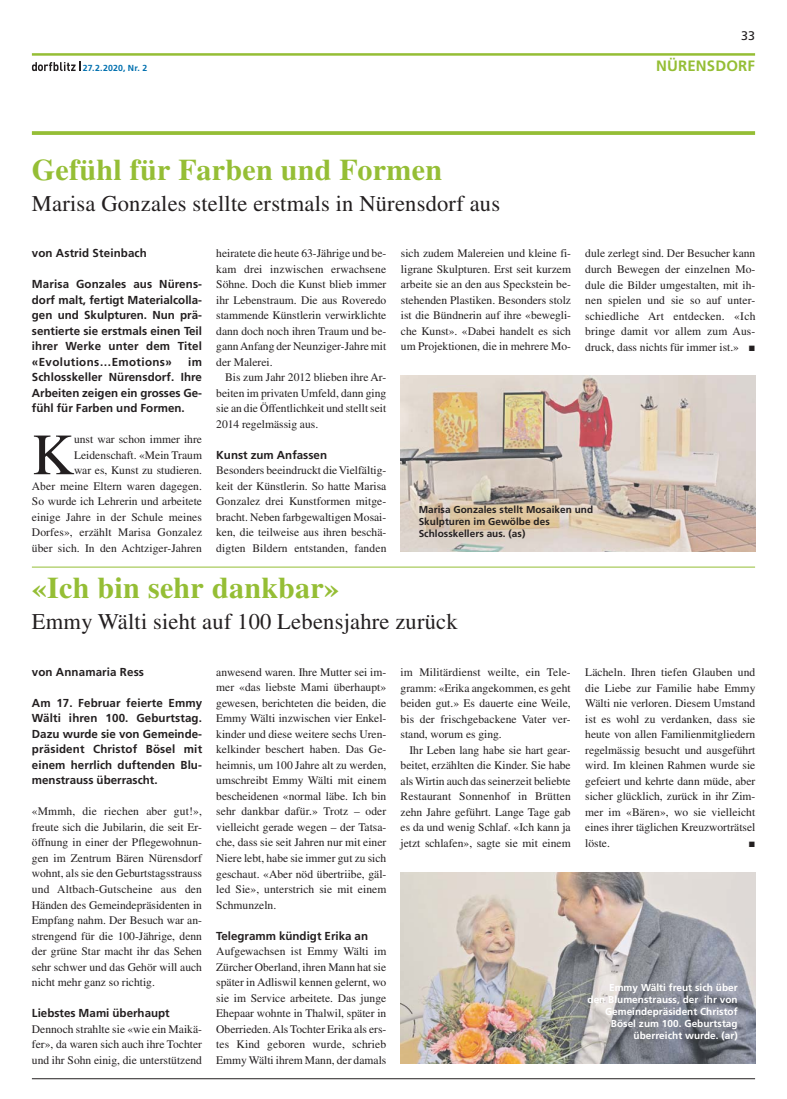
<style>
.page{position:relative;width:787px;height:1099px;background:#fff}
.page>*{position:absolute;margin:0;border:0;box-sizing:border-box;transform-origin:0 0}
.t1{font:58.38px "Times LT Std";color:#231f20}
.t2{font:700 30px "Times LT Std";letter-spacing:.01em;color:#95be35}
.t3{font:22.5px "Times LT Std";letter-spacing:.01em;color:#231f20}
.t4{font:700 15px "Frutiger LT Std";letter-spacing:.01em;color:#95be35}
.t5{font:12.5px "Frutiger LT Std";color:#231f20}
.t6{font:11.5px/15.5px "Times LT Std";color:#231f20;text-align:justify}
.t7{font:700 11.5px/15.5px "Frutiger LT Std";color:#231f20;text-align:justify}
.t8{font:700 10px/12px "Frutiger LT Std";letter-spacing:.005em;color:#fff;text-align:right}
.t9{font:700 10px/12px "Frutiger LT Std";letter-spacing:.005em;color:#231f20}
.t10{font:700 8.75px "Frutiger LT Std";letter-spacing:.02em;color:#0070af}
</style>
<div class="page">
<hr style="left:32px;top:53px;width:723px;height:3px;background:#95be35">
<svg style="left:32px;top:131px;width:723px;height:4px;background:#9bc141"></svg>
<hr style="left:32px;top:1078px;width:723px;height:1px;background:#231f20">
<svg style="left:32px;top:62px;width:49px;height:9px"></svg>
<img style="left:401px;top:872px;width:354px;height:191px">
<img style="left:401px;top:376px;width:354px;height:175px">
<hr style="left:32px;top:567px;width:723px;height:1px;background:#95be35">
<p class="t5" style="left:741px;top:30px;width:15px">33</p>
<p class="t10" style="left:83px;top:64px;width:66px">27.2.2020, Nr. 2</p>
<h3 class="t4" style="left:656px;top:59px;width:100px">NÜRENSDORF</h3>
<h2 class="t2" style="left:32px;top:158px;width:411px">Gefühl für Farben und Formen</h2>
<h3 class="t3" style="left:32px;top:194px;width:470px">Marisa Gonzales stellte erstmals in Nürensdorf aus</h3>
<p class="t7" style="left:32px;top:246px;width:116px">von Astrid Steinbach</p>
<p class="t7" style="left:32px;top:277px;width:172px">Marisa Gonzales aus Nürens&shy;dorf malt, fertigt Materialcolla&shy;gen und Skulpturen. Nun prä&shy;sentierte sie erstmals einen Teil ihrer Werke unter dem Titel «Evolutions…Emotions»</p>
<p class="t7" style="left:32px;top:354px;width:172px;text-indent:156px">im Schlosskeller Nürensdorf. Ihre Arbeiten zeigen ein grosses Ge&shy;fühl für Farben und Formen.</p>
<h1 class="t1" style="left:32px;top:432px;width:44px">K</h1>
<p class="t6" style="left:32px;top:433px;width:172px;text-align:right">unst war schon immer ihre<br>Leidenschaft. «Mein Traum<br>war es, Kunst zu studieren.<br>Aber meine Eltern waren dagegen.<br>So wurde ich Lehrerin und arbeitete einige Jahre in der Schule meines<br>Dorfes», erzählt Marisa Gonzalez über sich. In den Achtziger-Jahren</p>
<p class="t6" style="left:216px;top:247px;width:172px">heiratete die heute 63-Jährige und be&shy;kam drei inzwischen erwachsene Söhne. Doch die Kunst blieb immer ihr Lebenstraum. Die aus Roveredo stammende Künstlerin verwirklichte dann doch noch ihren Traum und be&shy;gann Anfang der Neunziger-Jahre mit der Malerei.</p>
<p class="t6" style="left:216px;top:371px;width:172px;text-indent:9px">Bis zum Jahr 2012 blieben ihre Ar&shy;beiten im privaten Umfeld, dann ging sie an die Öffentlichkeit und stellt seit 2014 regelmässig aus.</p>
<p class="t7" style="left:216px;top:448px;width:112px">Kunst zum Anfassen</p>
<p class="t6" style="left:216px;top:464px;width:172px">Besonders beeindruckt die Vielfältig&shy;keit der Künstlerin. So hatte Marisa Gonzalez drei Kunstformen mitge&shy;bracht. Neben farbgewaltigen Mosai&shy;ken, die teilweise aus ihren beschä&shy;digten Bildern entstanden, fanden</p>
<p class="t6" style="left:401px;top:247px;width:172px">sich zudem Malereien und kleine fi&shy;ligrane Skulpturen. Erst seit kurzem arbeite sie an den aus Speckstein be&shy;stehenden Plastiken. Besonders stolz ist die Bündnerin auf ihre «bewegli&shy;che Kunst». «Dabei handelt es sich um Projektionen, die in mehrere Mo-</p>
<p class="t6" style="left:585px;top:247px;width:172px">dule zerlegt sind. Der Besucher kann durch Bewegen der einzelnen Mo&shy;dule die Bilder umgestalten, mit ih&shy;nen spielen und sie so auf unter&shy;schiedliche Art entdecken. «Ich bringe damit vor allem zum Aus&shy;druck, dass nichts für immer ist.»</p>
<p class="t9" style="left:418px;top:504px;width:176px">Marisa Gonzales stellt Mosaiken und<br>Skulpturen im Gewölbe des<br>Schlosskellers aus. (as)</p>
<h2 class="t2" style="left:32px;top:576px;width:309px">«Ich bin sehr dankbar»</h2>
<h3 class="t3" style="left:32px;top:613px;width:427px">Emmy Wälti sieht auf 100 Lebensjahre zurück</h3>
<p class="t7" style="left:32px;top:664px;width:114px">von Annamaria Ress</p>
<p class="t7" style="left:32px;top:695px;width:172px">Am 17. Februar feierte Emmy Wälti ihren 100. Geburtstag.<br>Dazu wurde sie von Gemeinde&shy;präsident Christof Bösel mit einem herrlich duftenden Blu&shy;menstrauss überrascht.</p>
<p class="t6" style="left:32px;top:805px;width:172px">«Mmmh, die riechen aber gut!», freute sich die Jubilarin, die seit Er&shy;öffnung in einer der Pflegewohnun&shy;gen im Zentrum Bären Nürensdorf wohnt, als sie den Geburtstagsstrauss und Altbach-Gutscheine aus den Händen des Gemeindepräsidenten in Empfang nahm. Der Besuch war an&shy;strengend für die 100-Jährige, denn der grüne Star macht ihr das Sehen sehr schwer und das Gehör will auch nicht mehr ganz so richtig.</p>
<p class="t7" style="left:32px;top:1005px;width:139px">Liebstes Mami überhaupt</p>
<p class="t6" style="left:32px;top:1022px;width:172px">Dennoch strahlte sie «wie ein Maikä&shy;fer», da waren sich auch ihre Tochter und ihr Sohn einig, die unterstützend</p>
<p class="t6" style="left:216px;top:665px;width:172px">anwesend waren. Ihre Mutter sei im&shy;mer «das liebste Mami überhaupt» gewesen, berichteten die beiden, die Emmy Wälti inzwischen vier Enkel&shy;kinder und diese weitere sechs Uren&shy;kelkinder beschert haben. Das Ge&shy;heimnis, um 100 Jahre alt zu werden, umschreibt Emmy Wälti mit einem bescheidenen «normal läbe. Ich bin sehr dankbar dafür.» Trotz – oder vielleicht gerade wegen – der Tatsa&shy;che, dass sie seit Jahren nur mit einer Niere lebt, habe sie immer gut zu sich geschaut. «Aber nöd übertriibe, gäl&shy;led Sie», unterstrich sie mit einem Schmunzeln.</p>
<p class="t7" style="left:216px;top:928px;width:153px">Telegramm kündigt Erika an</p>
<p class="t6" style="left:216px;top:944px;width:172px">Aufgewachsen ist Emmy Wälti im Zürcher Oberland, ihren Mann hat sie später in Adliswil kennen gelernt, wo sie im Service arbeitete. Das junge Ehepaar wohnte in Thalwil, später in Oberrieden. Als Tochter Erika als ers&shy;tes Kind geboren wurde, schrieb Emmy Wälti ihrem Mann, der damals</p>
<p class="t6" style="left:400px;top:665px;width:172px">im Militärdienst weilte, ein Tele&shy;gramm: «Erika angekommen, es geht beiden gut.» Es dauerte eine Weile, bis der frischgebackene Vater ver&shy;stand, worum es ging.</p>
<p class="t6" style="left:400px;top:743px;width:172px;text-indent:9px">Ihr Leben lang habe sie hart gear&shy;beitet, erzählten die Kinder. Sie habe als Wirtin auch das seinerzeit beliebte Restaurant Sonnenhof in Brütten zehn Jahre geführt. Lange Tage gab es da und wenig Schlaf. «Ich kann ja jetzt schlafen», sagte sie mit einem</p>
<p class="t6" style="left:585px;top:665px;width:172px">Lächeln. Ihren tiefen Glauben und die Liebe zur Familie habe Emmy Wälti nie verloren. Diesem Umstand ist es wohl zu verdanken, dass sie heute von allen Familienmitgliedern regelmässig besucht und ausgeführt wird. Im kleinen Rahmen wurde sie gefeiert und kehrte dann müde, aber sicher glücklich, zurück in ihr Zim&shy;mer im «Bären», wo sie vielleicht eines ihrer täglichen Kreuzworträtsel löste.</p>
<p class="t8" style="left:587px;top:981px;width:152px">Emmy Wälti freut sich über<br>den Blumenstrauss, der ihr von<br>Gemeindepräsident Christof<br>Bösel zum 100. Geburtstag überreicht wurde. (ar)</p>
</div>
